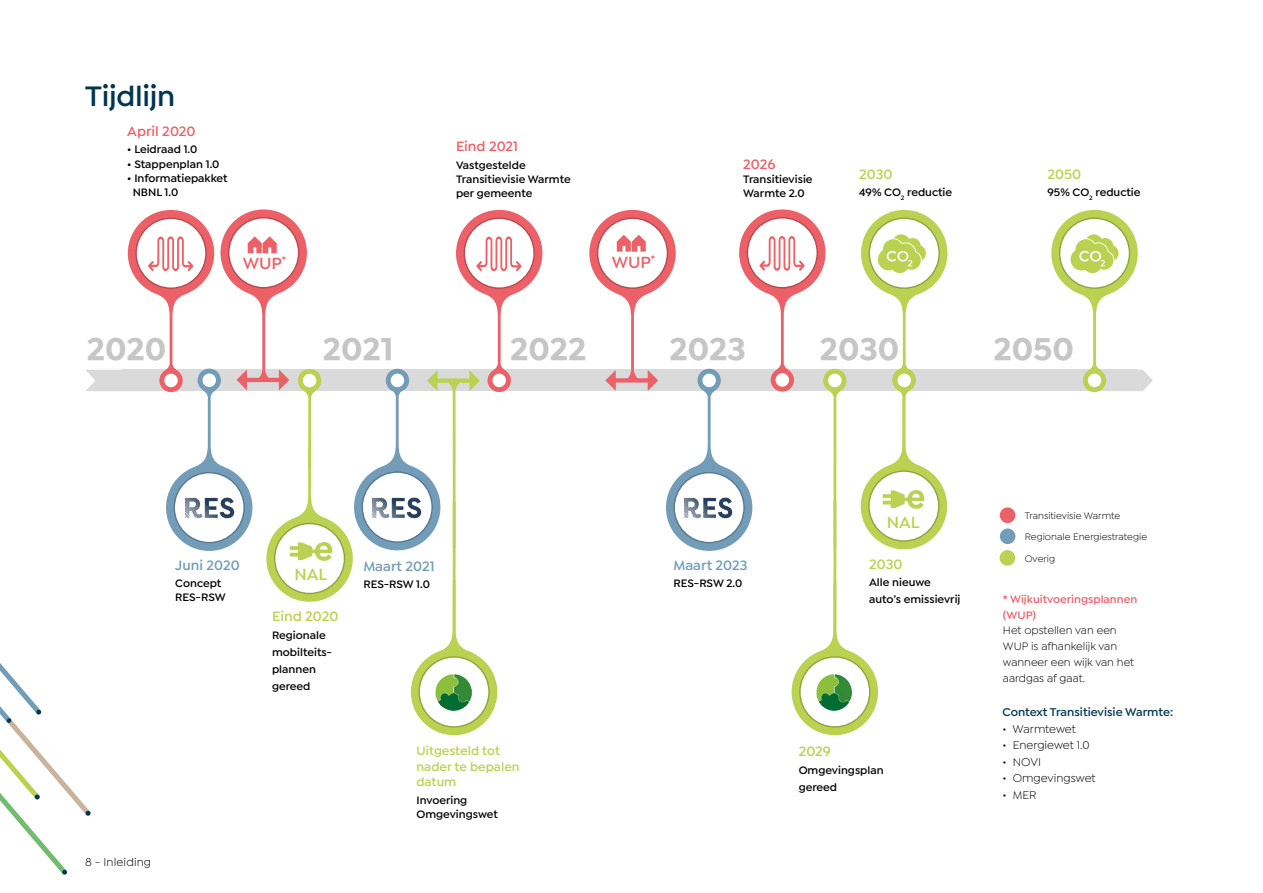
<style>
.page{position:relative;width:1263px;height:893px;background:#fff}
.page>*{position:absolute;margin:0;border:0;box-sizing:border-box;transform-origin:0 0}
.t1{font:700 33px "Isidora Sans";color:#c6c6c6}
.t2{font:600 30px "Isidora Sans";letter-spacing:-.01em;color:#00354e}
.t3{font:600 17.25px "Isidora Sans";color:#ec6068}
.t4{font:600 17.25px "Isidora Sans";color:#bbd151}
.t5{font:600 14.4px "Isidora Sans";color:#729cb8}
.t6{font:600 14.4px "Isidora Sans";color:#bbd151}
.t7{font:600 14.4px "Isidora Sans";color:#ec6068}
.t8{font:600 12.9px/15.5px "Isidora Sans";color:#bbd151}
.t9{font:12px "Isidora Sans";color:#000}
.t10{font:600 12px "Isidora Sans";color:#00354e}
.t11{font:600 11.55px/14.4px "Isidora Sans";color:#000}
.t12{font:11.55px/15.8px "Isidora Sans";color:#000}
.t13{font:600 11.55px/15.8px "Isidora Sans";color:#ec6068}
.t14{font:10.05px/21.5px "Isidora Sans";color:#000}
</style>
<div class="page">
<svg style="left:0;top:663px;width:91px;height:212px"></svg>
<div style="left:121px;top:370px;width:1016px;height:21px;background:#dadada"></div>
<div style="left:411px;top:649px;width:86px;height:86px;background:#bbd151;border-radius:50%"></div>
<svg style="left:418px;top:656px;width:72px;height:72px"></svg>
<div style="left:420px;top:658px;width:68px;height:68px;background:#fff;border-radius:50%"></div>
<img style="left:435px;top:674px;width:37px;height:37px">
<div style="left:792px;top:649px;width:86px;height:86px;background:#bbd151;border-radius:50%"></div>
<svg style="left:799px;top:656px;width:71px;height:72px"></svg>
<div style="left:801px;top:658px;width:68px;height:68px;background:#fff;border-radius:50%"></div>
<img style="left:816px;top:674px;width:36px;height:37px">
<svg style="left:812px;top:390px;width:45px;height:265px"></svg>
<div style="left:823px;top:369px;width:23px;height:23px;background:#bbd151;border-radius:50%"></div>
<div style="left:828px;top:374px;width:13px;height:13px;background:#fff;border-radius:50%"></div>
<div style="left:861px;top:463px;width:86px;height:86px;background:#bbd151;border-radius:50%"></div>
<svg style="left:868px;top:470px;width:71px;height:72px"></svg>
<div style="left:870px;top:472px;width:68px;height:68px;background:#fff;border-radius:50%"></div>
<svg style="left:881px;top:389px;width:45px;height:80px"></svg>
<div style="left:266px;top:515px;width:87px;height:87px;background:#bbd151;border-radius:50%"></div>
<svg style="left:274px;top:523px;width:71px;height:71px"></svg>
<div style="left:275px;top:524px;width:69px;height:69px;background:#fff;border-radius:50%"></div>
<div style="left:666px;top:464px;width:86px;height:87px;background:#729cb8;border-radius:50%"></div>
<svg style="left:673px;top:472px;width:72px;height:71px"></svg>
<div style="left:675px;top:473px;width:68px;height:69px;background:#fff;border-radius:50%"></div>
<svg style="left:687px;top:390px;width:45px;height:81px"></svg>
<div style="left:697px;top:369px;width:24px;height:23px;background:#729cb8;border-radius:50%"></div>
<div style="left:702px;top:374px;width:14px;height:13px;background:#fff;border-radius:50%"></div>
<img style="left:684px;top:498px;width:49px;height:21px">
<svg style="left:375px;top:390px;width:45px;height:80px"></svg>
<div style="left:354px;top:464px;width:86px;height:86px;background:#729cb8;border-radius:50%"></div>
<svg style="left:362px;top:471px;width:71px;height:72px"></svg>
<div style="left:363px;top:473px;width:68px;height:68px;background:#fff;border-radius:50%"></div>
<div style="left:386px;top:369px;width:23px;height:23px;background:#729cb8;border-radius:50%"></div>
<div style="left:391px;top:374px;width:13px;height:13px;background:#fff;border-radius:50%"></div>
<img style="left:372px;top:498px;width:50px;height:21px">
<svg style="left:166px;top:464px;width:86px;height:87px"></svg>
<div style="left:175px;top:473px;width:68px;height:69px;background:#fff;border-radius:50%"></div>
<div style="left:456px;top:210px;width:86px;height:86px;background:#ec6068;border-radius:50%"></div>
<svg style="left:464px;top:218px;width:71px;height:71px"></svg>
<div style="left:465px;top:219px;width:68px;height:68px;background:#fff;border-radius:50%"></div>
<svg style="left:476px;top:236px;width:46px;height:35px"></svg>
<div style="left:739px;top:209px;width:86px;height:87px;background:#ec6068;border-radius:50%"></div>
<svg style="left:747px;top:217px;width:71px;height:71px"></svg>
<div style="left:748px;top:218px;width:68px;height:69px;background:#fff;border-radius:50%"></div>
<svg style="left:760px;top:290px;width:45px;height:80px"></svg>
<div style="left:771px;top:368px;width:23px;height:24px;background:#ec6068;border-radius:50%"></div>
<div style="left:776px;top:373px;width:13px;height:14px;background:#fff;border-radius:50%"></div>
<svg style="left:759px;top:236px;width:46px;height:35px"></svg>
<div style="left:128px;top:210px;width:86px;height:86px;background:#ec6068;border-radius:50%"></div>
<svg style="left:135px;top:218px;width:72px;height:71px"></svg>
<div style="left:137px;top:219px;width:68px;height:68px;background:#fff;border-radius:50%"></div>
<svg style="left:148px;top:236px;width:45px;height:35px"></svg>
<div style="left:1051px;top:210px;width:87px;height:86px;background:#bbd151;border-radius:50%"></div>
<svg style="left:1059px;top:218px;width:71px;height:71px"></svg>
<div style="left:1060px;top:219px;width:69px;height:68px;background:#fff;border-radius:50%"></div>
<svg style="left:1072px;top:290px;width:81px;height:101px"></svg>
<svg style="left:1083px;top:369px;width:23px;height:23px"></svg>
<div style="left:1088px;top:374px;width:13px;height:13px;background:#fff;border-radius:50%"></div>
<svg style="left:1070px;top:234px;width:48px;height:39px"></svg>
<img style="left:882px;top:489px;width:43px;height:21px">
<div style="left:220px;top:209px;width:87px;height:87px;background:#ec6068;border-radius:50%"></div>
<svg style="left:228px;top:217px;width:71px;height:71px"></svg>
<div style="left:229px;top:218px;width:69px;height:69px;background:#fff;border-radius:50%"></div>
<svg style="left:86px;top:290px;width:246px;height:232px"></svg>
<svg style="left:248px;top:236px;width:29px;height:17px"></svg>
<img style="left:289px;top:541px;width:43px;height:20px">
<div style="left:861px;top:210px;width:86px;height:86px;background:#bbd151;border-radius:50%"></div>
<svg style="left:869px;top:218px;width:71px;height:71px"></svg>
<div style="left:870px;top:219px;width:68px;height:68px;background:#fff;border-radius:50%"></div>
<svg style="left:882px;top:290px;width:45px;height:81px"></svg>
<div style="left:892px;top:369px;width:24px;height:23px;background:#bbd151;border-radius:50%"></div>
<div style="left:897px;top:374px;width:14px;height:13px;background:#fff;border-radius:50%"></div>
<svg style="left:878px;top:234px;width:48px;height:39px"></svg>
<div style="left:1000px;top:507px;width:15px;height:16px;background:#ec6068;border-radius:50%"></div>
<div style="left:1000px;top:528px;width:15px;height:16px;background:#729cb8;border-radius:50%"></div>
<div style="left:999px;top:550px;width:16px;height:16px;background:#bbd151;border-radius:50%"></div>
<div style="left:589px;top:210px;width:87px;height:86px;background:#ec6068;border-radius:50%"></div>
<svg style="left:597px;top:218px;width:71px;height:71px"></svg>
<div style="left:598px;top:219px;width:69px;height:68px;background:#fff;border-radius:50%"></div>
<svg style="left:605px;top:290px;width:53px;height:101px"></svg>
<svg style="left:617px;top:235px;width:29px;height:17px"></svg>
<svg style="left:427px;top:290px;width:95px;height:365px"></svg>
<h2 class="t2" style="left:85px;top:78px;width:92px">Tijdlijn</h2>
<p class="t7" style="left:127px;top:123px;width:70px">April 2020</p>
<p class="t11" style="left:127px;top:142px;width:72px">• Leidraad 1.0</p>
<p class="t11" style="left:127px;top:157px;width:94px">• Stappenplan 1.0</p>
<p class="t11" style="left:133px;top:171px;width:96px;text-indent:-5px">• Informatiepakket<br>NBNL 1.0</p>
<h3 class="t3" style="left:243px;top:253px;width:45px">WUP<sup>*</sup></h3>
<p class="t7" style="left:456px;top:138px;width:64px">Eind 2021</p>
<p class="t11" style="left:456px;top:158px;width:116px">Vastgestelde<br>Transitievisie Warmte per gemeente</p>
<p class="t6" style="left:859px;top:166px;width:35px">2030</p>
<p class="t7" style="left:743px;top:155px;width:34px">2026</p>
<p class="t11" style="left:743px;top:172px;width:71px">Transitievisie<br>Warmte 2.0</p>
<p class="t11" style="left:859px;top:185px;width:94px">49% CO<sub>2</sub> reductie</p>
<h3 class="t3" style="left:612px;top:252px;width:45px">WUP<sup>*</sup></h3>
<p class="t6" style="left:1047px;top:166px;width:35px">2050</p>
<p class="t11" style="left:1047px;top:185px;width:95px">95% CO<sub>2</sub> reductie</p>
<h1 class="t1" style="left:87px;top:328px;width:81px">2020</h1>
<h1 class="t1" style="left:323px;top:328px;width:72px">2021</h1>
<h1 class="t1" style="left:510px;top:328px;width:78px">2022</h1>
<h1 class="t1" style="left:669px;top:328px;width:78px">2023</h1>
<h1 class="t1" style="left:820px;top:328px;width:81px">2030</h1>
<h1 class="t1" style="left:993px;top:328px;width:82px">2050</h1>
<p class="t5" style="left:175px;top:557px;width:66px">Juni 2020</p>
<p class="t11" style="left:175px;top:576px;width:52px">Concept<br>RES-RSW</p>
<p class="t9" style="left:85px;top:855px;width:68px">8 - Inleiding</p>
<h3 class="t4" style="left:294px;top:564px;width:34px">NAL</h3>
<p class="t6" style="left:272px;top:608px;width:68px">Eind 2020</p>
<p class="t11" style="left:272px;top:626px;width:61px;line-height:17.2px">Regionale mobilteits&shy;plannen gereed</p>
<p class="t5" style="left:363px;top:558px;width:73px">Maart 2021</p>
<p class="t11" style="left:363px;top:577px;width:68px">RES-RSW 1.0</p>
<p class="t8" style="left:416px;top:743px;width:105px">Uitgesteld tot nader te bepalen datum</p>
<p class="t11" style="left:416px;top:792px;width:83px">Invoering<br>Omgevingswet</p>
<p class="t5" style="left:673px;top:557px;width:76px">Maart 2023</p>
<p class="t11" style="left:673px;top:576px;width:70px">RES-RSW 2.0</p>
<h3 class="t4" style="left:887px;top:512px;width:34px">NAL</h3>
<p class="t6" style="left:869px;top:556px;width:35px">2030</p>
<p class="t11" style="left:869px;top:574px;width:93px;line-height:17.2px">Alle nieuwe auto’s emissievrij</p>
<p class="t6" style="left:799px;top:743px;width:34px">2029</p>
<p class="t11" style="left:799px;top:761px;width:87px;line-height:17.2px">Omgevingsplan gereed</p>
<p class="t14" style="left:1025px;top:505px;width:124px">Transitievisie Warmte<br>Regionale Energiestrategie<br>Overig</p>
<p class="t13" style="left:1003px;top:591px;width:136px">* Wijkuitvoeringsplannen (WUP)</p>
<p class="t12" style="left:1003px;top:623px;width:133px">Het opstellen van een<br>WUP is afhankelijk van wanneer een wijk van het aardgas af gaat.</p>
<p class="t10" style="left:1002px;top:705px;width:172px">Context Transitievisie Warmte:</p>
<p class="t9" style="left:1002px;top:722px;width:75px">• Warmtewet</p>
<p class="t9" style="left:1002px;top:739px;width:89px">• Energiewet 1.0</p>
<p class="t9" style="left:1002px;top:755px;width:40px">• NOVI</p>
<p class="t9" style="left:1002px;top:772px;width:95px">• Omgevingswet</p>
<p class="t9" style="left:1002px;top:788px;width:36px">• MER</p>
</div>
